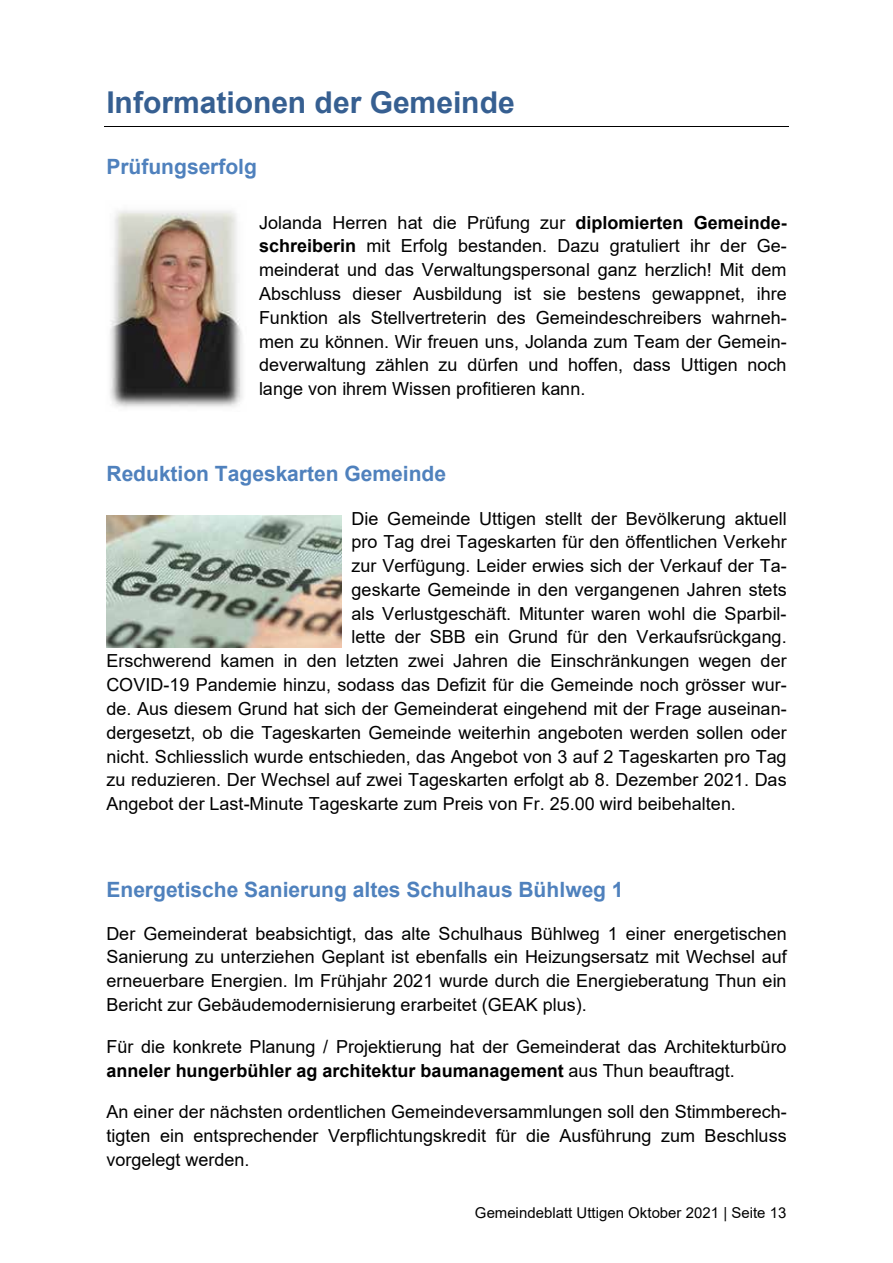
<style>
.page{position:relative;width:893px;height:1263px;background:#fff}
.page>*{position:absolute;margin:0;border:0;box-sizing:border-box;transform-origin:0 0}
.t1{font:700 30px "Arial";color:#365f91}
.t2{font:700 21px "Arial";color:#4f81bd}
.t3{font:18px/23.9px "Arial";color:#000;text-align:justify}
.t4{font:15px "Arial";color:#000}
.s1{font-weight:700}
</style>
<div class="page">
<hr style="left:104px;top:126px;width:685px;height:1px;background:#000">
<img style="left:106px;top:515px;width:235px;height:133px">
<img style="left:110px;top:210px;width:133px;height:198px">
<h1 class="t1" style="left:106px;top:82px;width:410px">Informationen der Gemeinde</h1>
<p class="t2" style="left:106px;top:151px;width:152px">Prüfungserfolg</p>
<p class="t3" style="left:259px;top:210px;width:529px">Jolanda Herren hat die Prüfung zur <span class="s1">diplomierten Gemeinde&shy;schreiberin</span> mit Erfolg bestanden. Dazu gratuliert ihr der Ge&shy;meinderat und das Verwaltungspersonal ganz herzlich! Mit dem Abschluss dieser Ausbildung ist sie bestens gewappnet, ihre Funktion als Stellvertreterin des Gemeindeschreibers wahrneh&shy;men zu können. Wir freuen uns, Jolanda zum Team der Gemein&shy;deverwaltung zählen zu dürfen und hoffen, dass Uttigen noch lange von ihrem Wissen profitieren kann.</p>
<p class="t2" style="left:106px;top:459px;width:341px">Reduktion Tageskarten Gemeinde</p>
<p class="t3" style="left:351px;top:506px;width:437px">Die Gemeinde Uttigen stellt der Bevölkerung aktuell</p>
<p class="t3" style="left:351px;top:530px;width:437px">pro Tag drei Tageskarten für den öffentlichen Verkehr</p>
<p class="t3" style="left:351px;top:554px;width:437px">zur Verfügung. Leider erwies sich der Verkauf der Ta-</p>
<p class="t3" style="left:351px;top:578px;width:437px">geskarte Gemeinde in den vergangenen Jahren stets</p>
<p class="t3" style="left:351px;top:601px;width:437px">als Verlustgeschäft. Mitunter waren wohl die Sparbil-</p>
<p class="t3" style="left:351px;top:625px;width:437px">lette der SBB ein Grund für den Verkaufsrückgang.</p>
<p class="t3" style="left:106px;top:649px;width:682px">Erschwerend kamen in den letzten zwei Jahren die Einschränkungen wegen der</p>
<p class="t3" style="left:106px;top:673px;width:682px">COVID-19 Pandemie hinzu, sodass das Defizit für die Gemeinde noch grösser wur-</p>
<p class="t3" style="left:106px;top:696px;width:682px">de. Aus diesem Grund hat sich der Gemeinderat eingehend mit der Frage auseinan-</p>
<p class="t3" style="left:106px;top:720px;width:682px">dergesetzt, ob die Tageskarten Gemeinde weiterhin angeboten werden sollen oder</p>
<p class="t3" style="left:106px;top:744px;width:682px">nicht. Schliesslich wurde entschieden, das Angebot von 3 auf 2 Tageskarten pro Tag</p>
<p class="t3" style="left:106px;top:768px;width:682px">zu reduzieren. Der Wechsel auf zwei Tageskarten erfolgt ab 8. Dezember 2021. Das</p>
<p class="t3" style="left:106px;top:792px;width:631px">Angebot der Last-Minute Tageskarte zum Preis von Fr. 25.00 wird beibehalten.</p>
<p class="t2" style="left:106px;top:874px;width:519px">Energetische Sanierung altes Schulhaus Bühlweg 1</p>
<p class="t3" style="left:106px;top:921px;width:682px">Der Gemeinderat beabsichtigt, das alte Schulhaus Bühlweg 1 einer energetischen Sanierung zu unterziehen Geplant ist ebenfalls ein Heizungsersatz mit Wechsel auf erneuerbare Energien. Im Frühjahr 2021 wurde durch die Energieberatung Thun ein Bericht zur Gebäudemodernisierung erarbeitet (GEAK plus).</p>
<p class="t3" style="left:106px;top:1034px;width:682px">Für die konkrete Planung / Projektierung hat der Gemeinderat das Architekturbüro <span class="s1">anneler hungerbühler ag architektur baumanagement</span> aus Thun beauftragt.</p>
<p class="t3" style="left:106px;top:1100px;width:682px">An einer der nächsten ordentlichen Gemeindeversammlungen soll den Stimmberech&shy;tigten ein entsprechender Verpflichtungskredit für die Ausführung zum Beschluss vorgelegt werden.</p>
<p class="t4" style="left:475px;top:1203px;width:313px">Gemeindeblatt Uttigen Oktober 2021 | Seite 13</p>
</div>
